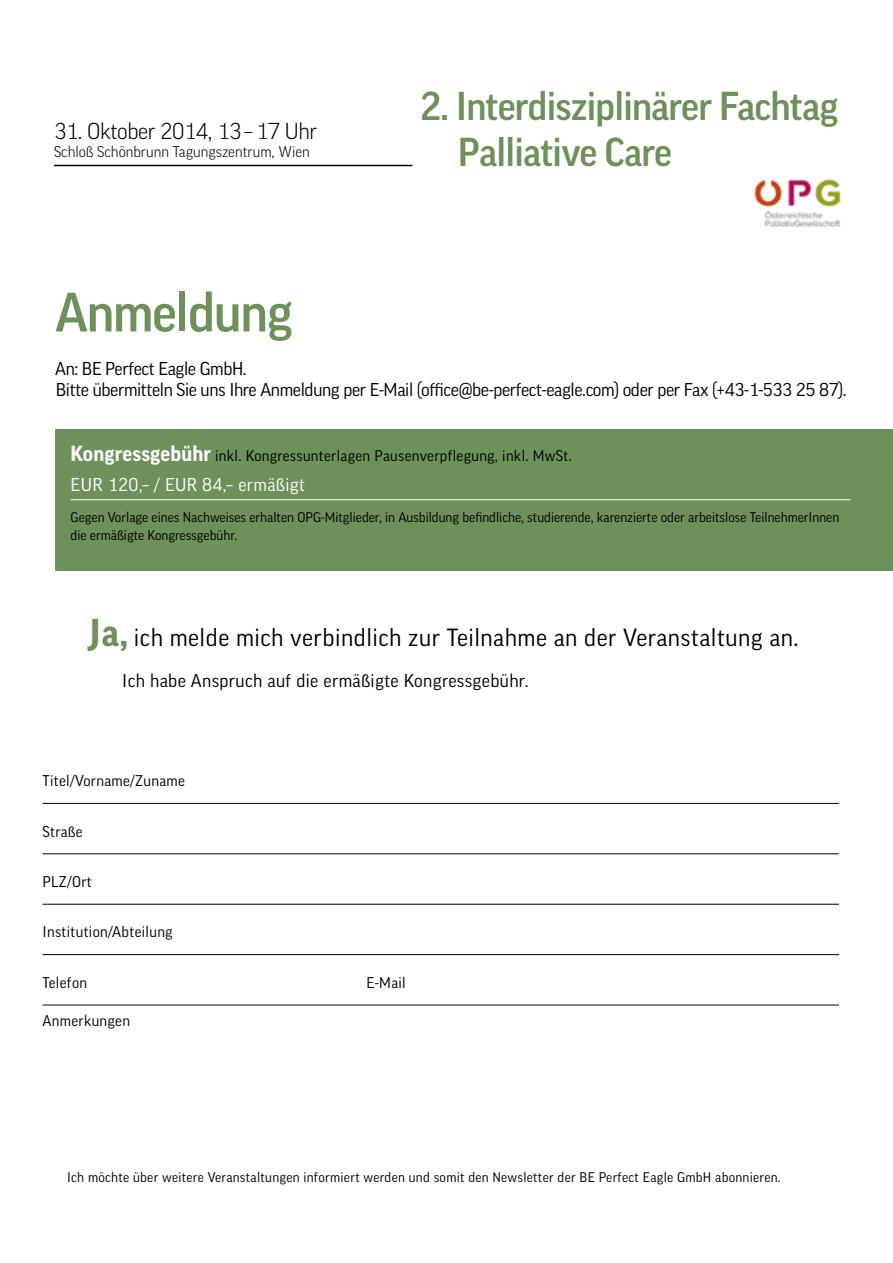
<style>
.page{position:relative;width:893px;height:1263px;background:#fff}
.page>*{position:absolute;margin:0;border:0;box-sizing:border-box;transform-origin:0 0}
.t1{font:500 53.55px "Weekend";letter-spacing:-.02em;color:#6e905b}
.t2{font:500 38.85px/46.7px "Weekend";letter-spacing:-.02em;color:#6e905b}
.t3{font:24px "Weekend";letter-spacing:.02em;color:#000}
.t4{font:100 22.2px "Weekend";letter-spacing:-.02em;color:#000}
.t5{font:18px/21.6px "Weekend";letter-spacing:-.02em;color:#000}
.t6{font:18px "Weekend";letter-spacing:.02em;color:#000}
.t7{font:18px "Weekend";letter-spacing:.02em;color:#fff}
.t8{font:15px "Weekend";letter-spacing:.02em;color:#000}
.t9{font:100 15px "Weekend";color:#000}
.t10{font:13.5px/18px "Weekend";color:#000}
.t11{font:13.5px "Weekend";letter-spacing:.02em;color:#000}
.s1{font-weight:700;font-size:21px;color:#fff}
.s2{font-weight:700;font-size:37.5px;color:#6e905b}
</style>
<div class="page">
<div style="left:56px;top:429px;width:837px;height:141px;background:#6e905b"></div>
<hr style="left:71px;top:499px;width:779px;height:1px;background:#fff">
<hr style="left:54px;top:165px;width:358px;height:1px;background:#000">
<img style="left:754px;top:178px;width:87px;height:49px">
<hr style="left:43px;top:803px;width:796px;height:1px;background:#000">
<hr style="left:43px;top:853px;width:796px;height:1px;background:#000">
<hr style="left:43px;top:904px;width:796px;height:1px;background:#000">
<hr style="left:43px;top:954px;width:796px;height:1px;background:#000">
<hr style="left:43px;top:1005px;width:796px;height:1px;background:#000">
<h3 class="t4" style="left:54px;top:118px;width:264px">31. Oktober 2014, 13 – 17 Uhr</h3>
<p class="t9" style="left:54px;top:143px;width:257px">Schloß Schönbrunn Tagungszentrum, Wien</p>
<h2 class="t2" style="left:458px;top:82px;width:382px;text-indent:-38px">2. Interdisziplinärer Fachtag<br>Palliative Care</h2>
<h1 class="t1" style="left:55px;top:282px;width:239px">Anmeldung</h1>
<h3 class="t5" style="left:55px;top:357px;width:793px">An: BE Perfect Eagle GmbH.<br>Bitte übermitteln Sie uns Ihre Anmeldung per E-Mail (office@be-perfect-eagle.com) oder per Fax (+43-1-533 25 87).</h3>
<p class="t8" style="left:71px;top:447px;width:503px"><span class="s1">Kongressgebühr</span> inkl. Kongressunterlagen Pausenverpflegung, inkl. MwSt.</p>
<h3 class="t7" style="left:71px;top:474px;width:236px">EUR 120,– / EUR 84,– ermäßigt</h3>
<p class="t10" style="left:71px;top:508px;width:770px">Gegen Vorlage eines Nachweises erhalten OPG-Mitglieder, in Ausbildung befindliche, studierende, karenzierte oder arbeitslose TeilnehmerInnen die ermäßigte Kongressgebühr.</p>
<h3 class="t3" style="left:89px;top:623px;width:711px"><span class="s2">Ja,</span> ich melde mich verbindlich zur Teilnahme an der Veranstaltung an.</h3>
<h3 class="t6" style="left:122px;top:670px;width:408px">Ich habe Anspruch auf die ermäßigte Kongressgebühr.</h3>
<p class="t8" style="left:43px;top:772px;width:144px">Titel/Vorname/Zuname</p>
<p class="t8" style="left:43px;top:823px;width:42px">Straße</p>
<p class="t8" style="left:43px;top:873px;width:51px">PLZ/Ort</p>
<p class="t8" style="left:43px;top:923px;width:132px">Institution/Abteilung</p>
<p class="t8" style="left:43px;top:974px;width:46px">Telefon</p>
<p class="t8" style="left:367px;top:974px;width:41px">E-Mail</p>
<p class="t8" style="left:43px;top:1012px;width:89px">Anmerkungen</p>
<p class="t11" style="left:67px;top:1169px;width:715px">Ich möchte über weitere Veranstaltungen informiert werden und somit den Newsletter der BE Perfect Eagle GmbH abonnieren.</p>
</div>
